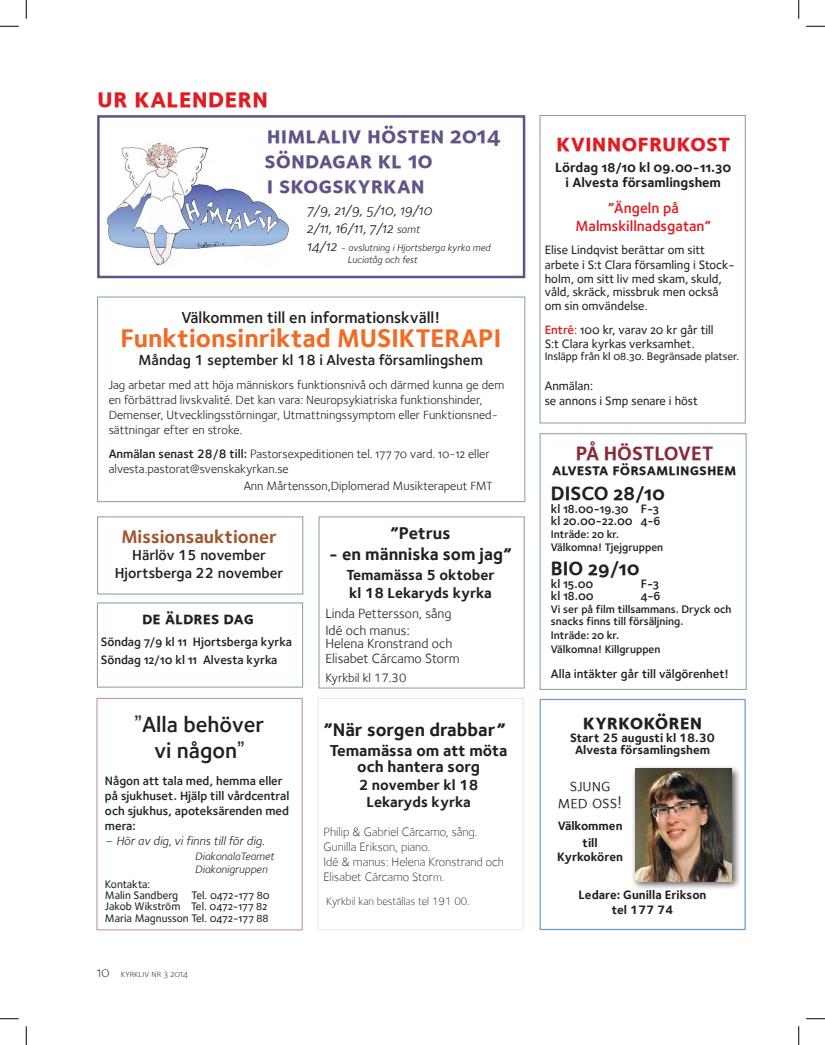
<style>
.page{position:relative;width:825px;height:1045px;background:#fff}
.page>*{position:absolute;margin:0;border:0;box-sizing:border-box;transform-origin:0 0}
.t1{font:27.5px "Foundry Sterling Bold Expert";color:#e21a21}
.t2{font:26.25px "Foundry Sterling Bold OSF";color:#f36a23}
.t3{font:25px "Foundry Sterling Bold Expert";color:#e21a21}
.t4{font:23.75px/25px "Foundry Sterling Bold Expert";color:#635287}
.t5{font:600 22.5px/26.2px "Foundry Sterling";color:#231f20;text-align:center}
.t6{font:21.25px "Foundry Sterling Bold Expert";color:#231f20}
.t7{font:20px "Foundry Sterling Bold Expert";color:#231f20}
.t8{font:20px "Foundry Sterling Bold Expert";color:#89293a}
.t9{font:700 18.75px "Foundry Sterling";color:#231f20}
.t10{font:18.75px "Foundry Sterling Bold OSF";color:#a05830}
.t11{font:700 17.5px "Foundry Sterling";color:#231f20}
.t12{font:17.5px/17.5px "Foundry Sterling Book Expert";color:#231f20;text-align:center}
.t13{font:17.5px "Foundry Sterling Bold Expert";color:#231f20}
.t14{font:600 16.25px "Foundry Sterling";color:#231f20}
.t15{font:700 16.25px/16.2px "Foundry Sterling";color:#231f20;text-align:center}
.t16{font:16.25px "Foundry Sterling Bold Expert";color:#231f20}
.t17{font:700 15px/17.5px "Foundry Sterling";color:#231f20;text-align:center}
.t18{font:600 15px "Foundry Sterling";color:#231f20}
.t19{font:15px/18px "Foundry Sterling Book Italic OSF";color:#231f20}
.t20{font:600 15px/18px "Foundry Sterling";color:#e21a21;text-align:center}
.t21{font:600 14.88px/17.4px "Foundry Sterling";color:#231f20;text-align:center}
.t22{font:13.75px/17.5px "Foundry Sterling";color:#231f20}
.t23{font:13.75px/15px "Foundry Sterling Bold OSF";color:#231f20;text-align:center}
.t24{font:12.5px/15px "Foundry Sterling Book OSF";color:#231f20}
.t25{font:12.5px/15px "Foundry Sterling Demi OSF";color:#231f20}
.t26{font:12.5px/13.8px "Foundry Sterling Medium OSF";color:#231f20}
.t27{font:300 12.5px/15px "Foundry Sterling";color:#231f20}
.t28{font:700 12.5px/12.5px "Foundry Sterling";color:#231f20;text-align:center}
.t29{font:500 12.5px/15px "Foundry Sterling";color:#231f20}
.t30{font:12.5px "Foundry Sterling Book Italic OSF";color:#231f20}
.t31{font:12.5px "Foundry Sterling";color:#231f20}
.t32{font:11.25px/11.2px "Foundry Sterling Medium OSF";color:#231f20}
.t33{font:11.25px/13.8px "Foundry Sterling Demi OSF";color:#231f20}
.t34{font:11.25px/12.5px "Foundry Sterling Book Italic OSF";color:#231f20}
.t35{font:300 11.25px "Foundry Sterling";color:#231f20}
.t36{font:10px/12.5px "Foundry Sterling Book Italic OSF";color:#231f20}
.t37{font:10px "Foundry Sterling Light Expert";color:#231f20}
.s1{font-size:11.25px}
.s2{font-size:15px}
.s3{font-family:"Foundry Sterling";font-weight:600}
.s4{font-family:"Arial";font-weight:400}
.s5{font-family:"Foundry Sterling";font-weight:600;color:#e21a21}
.s6{color:#e21a21}
</style>
<div class="page">
<div style="left:97px;top:602px;width:206px;height:85px;border:1px solid #82a28f"></div>
<div style="left:540px;top:115px;width:206px;height:308px;border:1px solid #82a28f"></div>
<div style="left:97px;top:516px;width:206px;height:78px;border:1px solid #82a28f"></div>
<div style="left:319px;top:516px;width:206px;height:172px;border:1px solid #82a28f"></div>
<div style="left:540px;top:699px;width:206px;height:231px;border:1px solid #709dcd"></div>
<div style="left:97px;top:115px;width:428px;height:163px;border:2px solid #635287"></div>
<div style="left:97px;top:698px;width:206px;height:232px;border:1px solid #bc8f8d"></div>
<img style="left:107px;top:142px;width:182px;height:124px">
<div style="left:631px;top:764px;width:110px;height:126px;background:#231f20;opacity:.75"></div>
<img style="left:635px;top:769px;width:97px;height:112px">
<div style="left:97px;top:296px;width:428px;height:206px;border:1px solid #82a28f"></div>
<div style="left:540px;top:433px;width:207px;height:257px;border:1px solid #82a28f"></div>
<svg style="left:0;top:25px;width:19px;height:2px"></svg>
<svg style="left:806px;top:25px;width:19px;height:2px"></svg>
<svg style="left:0;top:1018px;width:19px;height:1px"></svg>
<svg style="left:806px;top:1018px;width:19px;height:1px"></svg>
<svg style="left:25px;top:0;width:2px;height:19px"></svg>
<svg style="left:25px;top:1026px;width:2px;height:19px"></svg>
<svg style="left:798px;top:0;width:1px;height:19px"></svg>
<svg style="left:798px;top:1026px;width:1px;height:19px"></svg>
<h1 class="t1" style="left:97px;top:81px;width:172px">ur kalendern</h1>
<h3 class="t4" style="left:264px;top:122px;width:238px">himlaliv hösten 2014 söndagar kl 10<br>i skogskyrkan</h3>
<p class="t19" style="left:307px;top:201px;width:127px">7/9, 21/9, 5/10, 19/10<br>2/11, 16/11, 7/12 <span class="s1">samt</span></p>
<p class="t36" style="left:348px;top:241px;width:144px;text-indent:-41px"><span class="s2">14/12</span> - avslutning i Hjortsberga kyrka med<br>Luciatåg och fest</p>
<h3 class="t14" style="left:181px;top:308px;width:260px">Välkommen till en informationskväll!</h3>
<h2 class="t2" style="left:120px;top:322px;width:382px">Funktionsinriktad MUSIKTERAPI</h2>
<p class="t18" style="left:139px;top:351px;width:346px">Måndag 1 september kl 18 i Alvesta församlingshem</p>
<p class="t24" style="left:109px;top:377px;width:397px">Jag arbetar med att höja människors funktionsnivå och därmed kunna ge dem en förbättrad livskvalité. Det kan vara: Neuropsykiatriska funktionshinder, Demenser, Utvecklingsstörningar, Utmattningssymptom eller Funktionsned&shy;sättningar efter en stroke.</p>
<p class="t24" style="left:109px;top:446px;width:383px"><span class="s3">Anmälan senast 28/8 till:</span> Pastorsexpeditionen tel. 177 70 vard. 10-12 eller alvesta.pastorat@svenskakyrkan.se</p>
<p class="t24" style="left:244px;top:478px;width:251px">Ann Mårtensson,Diplomerad Musikterapeut FMT</p>
<h3 class="t10" style="left:121px;top:525px;width:157px">Missionsauktioner</h3>
<p class="t21" style="left:115px;top:546px;width:170px">Härlöv 15 november<br>Hjortsberga 22 november</p>
<h3 class="t13" style="left:142px;top:608px;width:113px">de äldres dag</h3>
<p class="t25" style="left:101px;top:632px;width:193px;line-height:18.8px">Söndag 7/9 kl 11 Hjortsberga kyrka<br>Söndag 12/10 kl 11 Alvesta kyrka</p>
<h3 class="t5" style="left:135px;top:711px;width:132px"><span class="s4">”</span>Alla behöver vi någon<span class="s4">”</span></h3>
<p class="t25" style="left:105px;top:773px;width:186px">Någon att tala med, hemma eller på sjukhuset. Hjälp till vårdcentral och sjukhus, apoteksärenden med mera:</p>
<p class="t30" style="left:105px;top:834px;width:161px">– Hör av dig, vi finns till för dig.</p>
<p class="t34" style="left:195px;top:850px;width:81px">DiakonalaTeamet<br>Diakonigruppen</p>
<p class="t32" style="left:105px;top:878px;width:166px">Kontakta:<br>Malin Sandberg Tel. 0472-177 80<br>Jakob Wikström Tel. 0472-177 82<br>Maria Magnusson Tel. 0472-177 88</p>
<p class="t37" style="left:97px;top:967px;width:92px"><span class="s2">10</span> kyrkliv nr 3 2014</p>
<h3 class="t11" style="left:390px;top:523px;width:62px">”Petrus</h3>
<h3 class="t11" style="left:329px;top:544px;width:184px">- en människa som jag”</h3>
<p class="t17" style="left:346px;top:566px;width:150px;text-align:left">Temamässa 5 oktober kl 18 Lekaryds kyrka</p>
<p class="t22" style="left:325px;top:604px;width:128px">Linda Pettersson, sång<br>Idé och manus:</p>
<p class="t22" style="left:325px;top:635px;width:136px;line-height:15px">Helena Kronstrand och<br>Elisabet Cárcamo Storm</p>
<p class="t31" style="left:325px;top:670px;width:83px">Kyrkbil kl 17.30</p>
<h3 class="t9" style="left:324px;top:718px;width:184px">”När sorgen drabbar”</h3>
<h3 class="t15" style="left:330px;top:741px;width:179px">Temamässa om att möta och hantera sorg</h3>
<p class="t17" style="left:359px;top:776px;width:121px">2 november kl 18<br>Lekaryds kyrka</p>
<p class="t27" style="left:324px;top:824px;width:182px">Philip &amp; Gabriel Cárcamo, sång.<br>Gunilla Erikson, piano.<br>Idé &amp; manus: Helena Kronstrand och<br>Elisabet Cárcamo Stor<span class="s1">m.</span></p>
<p class="t35" style="left:326px;top:894px;width:145px">Kyrkbil kan beställas tel 191 00.</p>
<h3 class="t3" style="left:556px;top:128px;width:176px">kvinnofrukost</h3>
<p class="t23" style="left:555px;top:160px;width:178px">Lördag 18/10 kl 09.00-11.30 i Alvesta församlingshem</p>
<p class="t20" style="left:576px;top:199px;width:137px">”Ängeln på<br>Malmskillnadsgatan”</p>
<p class="t26" style="left:545px;top:242px;width:191px;line-height:15px">Elise Lindqvist berättar om sitt arbete i S:t Clara församling i Stock-</p>
<p class="t26" style="left:545px;top:271px;width:178px">holm, om sitt liv med skam, skuld, våld, skräck, missbruk men också om sin omvändelse.</p>
<p class="t26" style="left:545px;top:323px;width:170px"><span class="s5">Entré</span><span class="s6">:</span> 100 kr, varav 20 kr går till<br>S:t Clara kyrkas verksamhet.</p>
<p class="t32" style="left:545px;top:351px;width:196px">Insläpp från kl 08.30. Begränsade platser.</p>
<p class="t29" style="left:545px;top:378px;width:154px">Anmälan:<br>se annons i Smp senare i höst</p>
<h3 class="t8" style="left:576px;top:441px;width:139px">PÅ HÖSTLOVET</h3>
<h3 class="t16" style="left:552px;top:460px;width:186px">alvesta församlingshem</h3>
<h3 class="t7" style="left:551px;top:481px;width:115px">DISCO 28/10</h3>
<p class="t25" style="left:551px;top:502px;width:111px;line-height:12.5px">kl 18.00-19.30 F-3 kl 20.00-22.00 4-6</p>
<p class="t33" style="left:551px;top:527px;width:114px">Inträde: 20 kr.<br>Välkomna! Tjejgruppen</p>
<h3 class="t7" style="left:551px;top:556px;width:90px">BIO 29/10</h3>
<p class="t25" style="left:551px;top:576px;width:44px">kl 15.00</p>
<p class="t25" style="left:641px;top:576px;width:20px">F-3</p>
<p class="t25" style="left:551px;top:588px;width:44px">kl 18.00</p>
<p class="t25" style="left:641px;top:588px;width:21px">4-6</p>
<p class="t33" style="left:551px;top:602px;width:182px;line-height:12.5px">Vi ser på film tillsammans. Dryck och snacks finns till försäljning.</p>
<p class="t33" style="left:551px;top:628px;width:111px">Inträde: 20 kr.<br>Välkomna! Killgruppen</p>
<p class="t25" style="left:551px;top:666px;width:180px">Alla intäkter går till välgörenhet!</p>
<h3 class="t6" style="left:583px;top:709px;width:121px">kyrkokören</h3>
<p class="t28" style="left:570px;top:731px;width:146px">Start 25 augusti kl 18.30<br>Alvesta församlingshem</p>
<h3 class="t12" style="left:558px;top:776px;width:66px">sjung med oss!</h3>
<p class="t28" style="left:558px;top:816px;width:66px;line-height:17.5px">Välkommen till</p>
<p class="t28" style="left:557px;top:850px;width:67px">Kyrkokören</p>
<p class="t28" style="left:579px;top:887px;width:129px;line-height:15px">Ledare: Gunilla Erikson tel 177 74</p>
</div>
